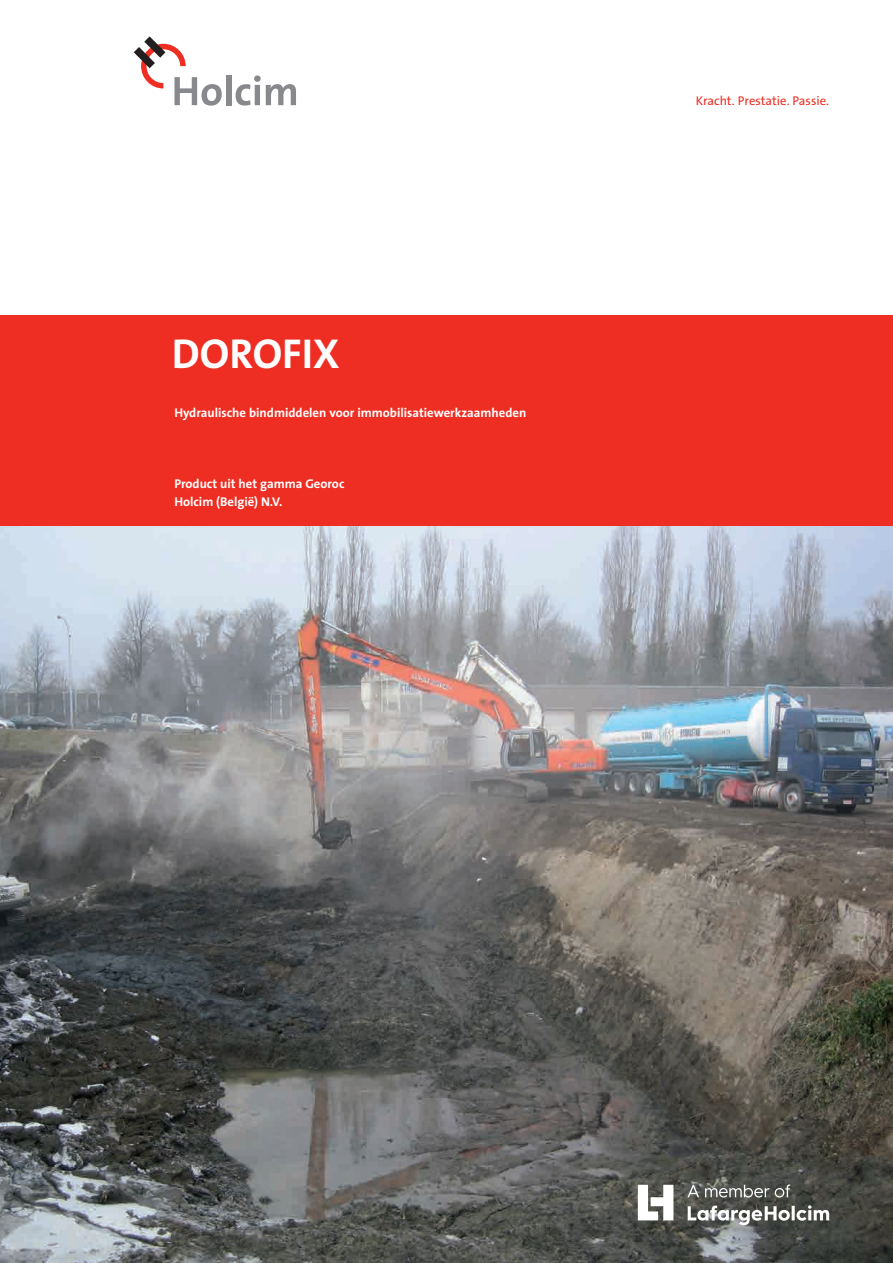
<style>
.page{position:relative;width:893px;height:1263px;background:#fff}
.page>*{position:absolute;margin:0;border:0;box-sizing:border-box;transform-origin:0 0}
.t1{font:700 42px "The Sans B7";color:#fff}
.t2{font:700 12.75px/17.5px "The Sans B7";color:#fff}
.t3{font:12.75px "The Sans B5 Plain";color:#ee2e22}
</style>
<div class="page">
<img style="left:0;top:526px;width:893px;height:737px">
<div style="left:226px;top:75px;width:5px;height:30px;background:#87898c"></div>
<svg style="left:236px;top:75px;width:60px;height:31px"></svg>
<svg style="left:134px;top:36px;width:88px;height:70px"></svg>
<div style="left:0;top:316px;width:893px;height:210px;background:#ee2e22"></div>
<svg style="left:638px;top:1185px;width:35px;height:35px"></svg>
<svg style="left:688px;top:1205px;width:141px;height:20px"></svg>
<svg style="left:687px;top:1184px;width:103px;height:13px"></svg>
<p class="t1" style="left:172px;top:332px;width:169px">DOROFIX</p>
<p class="t2" style="left:174px;top:404px;width:353px">Hydraulische bindmiddelen voor immobilisatiewerkzaamheden</p>
<p class="t2" style="left:174px;top:475px;width:172px">Product uit het gamma Georoc<br>Holcim (België) N.V.</p>
<p class="t3" style="left:696px;top:94px;width:135px">Kracht. Prestatie. Passie.</p>
</div>
